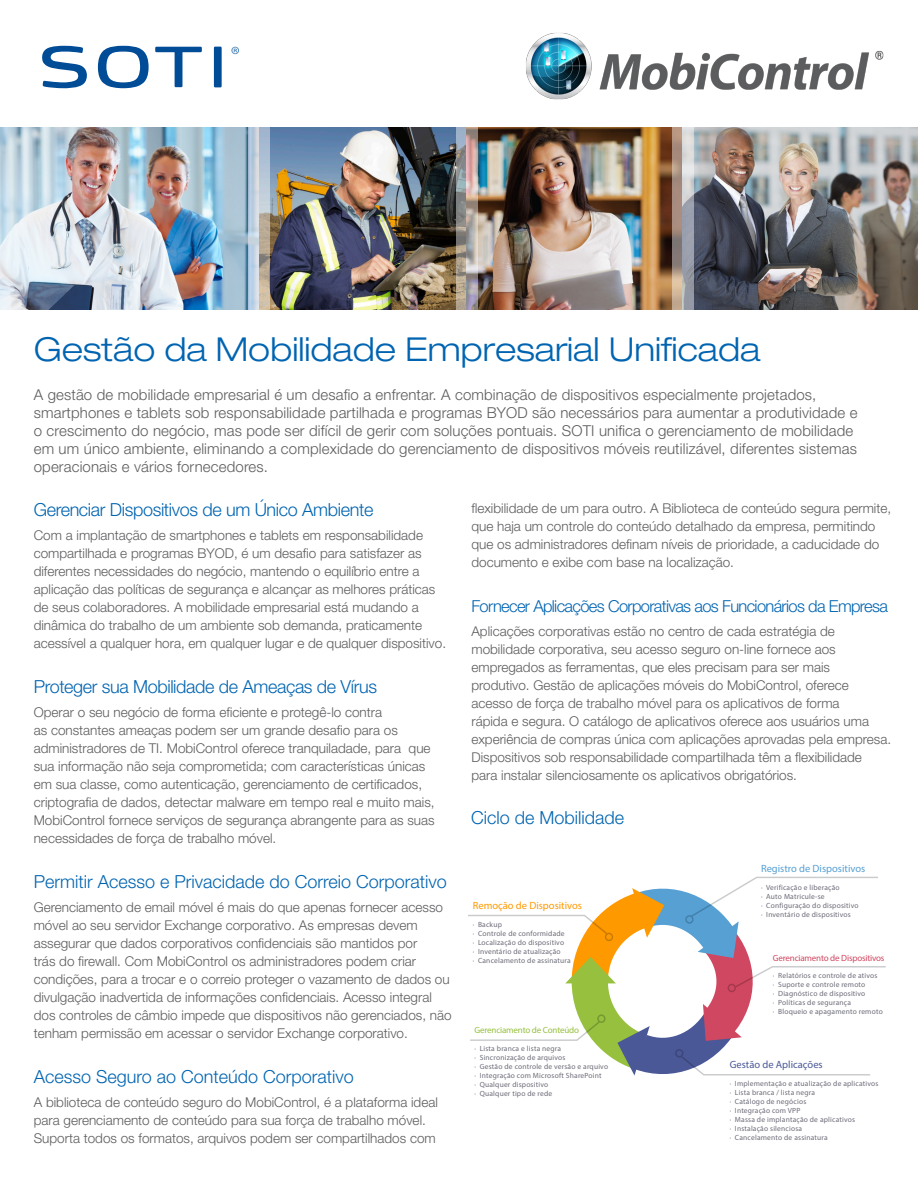
<style>
.page{position:relative;width:918px;height:1188px;background:#fff}
.page>*{position:absolute;margin:0;border:0;box-sizing:border-box;transform-origin:0 0}
.t1{font:300 expanded 33px "Helvetica Neue LT Pro";color:#0164b1}
.t2{font:300 18px "Helvetica Neue LT Pro";color:#0164b1}
.t3{font:300 18px "Helvetica Neue LT Pro";letter-spacing:-.02em;color:#0164b1}
.t4{font:300 16.5px "Helvetica Neue LT Pro";letter-spacing:-.04em;color:#0164b1}
.t5{font:300 15px/18px "Helvetica Neue LT Pro";letter-spacing:.01em;color:#5c5c5f}
.t6{font:300 13.5px/18px "Helvetica Neue LT Pro";color:#5c5c5f}
.t7{font:10.5px "Myriad Pro";color:#56a0d4}
.t8{font:10.5px "Myriad Pro";color:#f90}
.t9{font:10.5px "Myriad Pro";color:#4a5897}
.t10{font:9px "Myriad Pro";letter-spacing:-.02em;color:#d04761}
.t11{font:9px "Myriad Pro";letter-spacing:-.02em;color:#96c03d}
.t12{font:7.5px "Myriad Pro";letter-spacing:.025em;color:#6b6b78}
</style>
<div class="page">
<div style="left:0;top:122px;width:918px;height:171px;background:linear-gradient(to right,#fff,#fff)"></div>
<img style="left:0;top:128px;width:248px;height:182px">
<img style="left:270px;top:128px;width:186px;height:182px">
<img style="left:478px;top:128px;width:194px;height:182px">
<img style="left:694px;top:128px;width:224px;height:182px">
<svg style="left:672px;top:122px;width:22px;height:188px"></svg>
<img style="left:526px;top:32px;width:358px;height:68px">
<svg style="left:98px;top:46px;width:51px;height:42px"></svg>
<svg style="left:155px;top:47px;width:47px;height:40px"></svg>
<div style="left:214px;top:47px;width:8px;height:40px;background:#004c97"></div>
<svg style="left:42px;top:46px;width:45px;height:42px"></svg>
<svg style="left:231px;top:47px;width:8px;height:7px"></svg>
<svg style="left:248px;top:122px;width:22px;height:188px"></svg>
<svg style="left:456px;top:122px;width:22px;height:188px"></svg>
<svg style="left:468px;top:876px;width:418px;height:200px"></svg>
<p class="t1" style="left:34px;top:330px;width:728px">Gestão da Mobilidade Empresarial Unificada</p>
<p class="t5" style="left:34px;top:385px;width:825px">A gestão de mobilidade empresarial é um desafio a enfrentar. A combinação de dispositivos especialmente projetados, smartphones e tablets sob responsabilidade partilhada e programas BYOD são necessários para aumentar a produtividade e o crescimento do negócio, mas pode ser difícil de gerir com soluções pontuais. SOTI unifica o gerenciamento de mobilidade em um único ambiente, eliminando a complexidade do gerenciamento de dispositivos móveis reutilizável, diferentes sistemas operacionais e vários fornecedores.</p>
<p class="t3" style="left:34px;top:499px;width:341px">Gerenciar Dispositivos de um Único Ambiente</p>
<p class="t6" style="left:34px;top:526px;width:414px">Com a implantação de smartphones e tablets em responsabilidade compartilhada e programas BYOD, é um desafio para satisfazer as diferentes necessidades do negócio, mantendo o equilíbrio entre a aplicação das políticas de segurança e alcançar as melhores práticas de seus colaboradores. A mobilidade empresarial está mudando a dinâmica do trabalho de um ambiente sob demanda, praticamente acessível a qualquer hora, em qualquer lugar e de qualquer dispositivo.</p>
<p class="t3" style="left:34px;top:676px;width:345px">Proteger sua Mobilidade de Ameaças de Vírus</p>
<p class="t6" style="left:34px;top:703px;width:402px">Operar o seu negócio de forma eficiente e protegê-lo contra<br>as constantes ameaças podem ser um grande desafio para os administradores de TI. MobiControl oferece tranquiladade, para que sua informação não seja comprometida; com características únicas em sua classe, como autenticação, gerenciamento de certificados, criptografia de dados, detectar malware em tempo real e muito mais, MobiControl fornece serviços de segurança abrangente para as suas necessidades de força de trabalho móvel.</p>
<p class="t2" style="left:34px;top:871px;width:415px">Permitir Acesso e Privacidade do Correio Corporativo</p>
<p class="t6" style="left:34px;top:898px;width:419px">Gerenciamento de email móvel é mais do que apenas fornecer acesso móvel ao seu servidor Exchange corporativo. As empresas devem assegurar que dados corporativos confidenciais são mantidos por<br>trás do firewall. Com MobiControl os administradores podem criar condições, para a trocar e o correio proteger o vazamento de dados ou divulgação inadvertida de informações confidenciais. Acesso integral dos controles de câmbio impede que dispositivos não gerenciados, não tenham permissão em acessar o servidor Exchange corporativo.</p>
<p class="t2" style="left:34px;top:1066px;width:322px">Acesso Seguro ao Conteúdo Corporativo</p>
<p class="t6" style="left:34px;top:1093px;width:406px">A biblioteca de conteúdo seguro do MobiControl, é a plataforma ideal para gerenciamento de conteúdo para sua força de trabalho móvel.<br>Suporta todos os formatos, arquivos podem ser compartilhados com</p>
<p class="t6" style="left:471px;top:499px;width:421px">flexibilidade de um para outro. A Biblioteca de conteúdo segura permite, que haja um controle do conteúdo detalhado da empresa, permitindo que os administradores definam níveis de prioridade, a caducidade do documento e exibe com base na localização.</p>
<p class="t4" style="left:471px;top:596px;width:418px">Fornecer Aplicações Corporativas aos Funcionários da Empresa</p>
<p class="t6" style="left:471px;top:622px;width:421px">Aplicações corporativas estão no centro de cada estratégia de mobilidade corporativa, seu acesso seguro on-line fornece aos empregados as ferramentas, que eles precisam para ser mais produtivo. Gestão de aplicações móveis do MobiControl, oferece acesso de força de trabalho móvel para os aplicativos de forma<br>rápida e segura. O catálogo de aplicativos oferece aos usuários uma experiência de compras única com aplicações aprovadas pela empresa.<br>Dispositivos sob responsabilidade compartilhada têm a flexibilidade para instalar silenciosamente os aplicativos obrigatórios.</p>
<p class="t2" style="left:471px;top:807px;width:155px">Ciclo de Mobilidade</p>
<p class="t8" style="left:473px;top:899px;width:111px">Remoção de Dispositivos</p>
<p class="t12" style="left:473px;top:920px;width:31px">· Backup</p>
<p class="t12" style="left:473px;top:929px;width:93px">· Controle de conformidade</p>
<p class="t12" style="left:473px;top:938px;width:93px">· Localização do dispositivo</p>
<p class="t12" style="left:473px;top:947px;width:90px">· Inventário de atualização</p>
<p class="t12" style="left:473px;top:956px;width:100px">· Cancelamento de assinatura</p>
<p class="t11" style="left:475px;top:1024px;width:106px">Gerenciamento de Conteúdo</p>
<p class="t12" style="left:475px;top:1044px;width:88px">· Lista branca e lista negra</p>
<p class="t12" style="left:475px;top:1053px;width:92px">· Sincronização de arquivos</p>
<p class="t12" style="left:475px;top:1062px;width:135px">· Gestão de controle de versão e arquivo</p>
<p class="t12" style="left:475px;top:1071px;width:129px">· Integração com Microsoft SharePoint</p>
<p class="t12" style="left:475px;top:1080px;width:75px">· Qualquer dispositivo</p>
<p class="t12" style="left:475px;top:1089px;width:79px">· Qualquer tipo de rede</p>
<p class="t7" style="left:761px;top:862px;width:106px">Registro de Dispositivos</p>
<p class="t12" style="left:761px;top:882px;width:80px">· Verificação e liberação</p>
<p class="t12" style="left:761px;top:891px;width:65px">· Auto Matricule-se</p>
<p class="t12" style="left:761px;top:900px;width:99px">· Configuração do dispositivo</p>
<p class="t12" style="left:761px;top:909px;width:91px">· Inventário de dispositivos</p>
<p class="t10" style="left:773px;top:952px;width:113px">Gerenciamento de Dispositivos</p>
<p class="t12" style="left:773px;top:971px;width:106px">· Relatórios e controle de ativos</p>
<p class="t12" style="left:773px;top:980px;width:94px">· Suporte e controle remoto</p>
<p class="t12" style="left:773px;top:989px;width:94px">· Diagnóstico de dispositivo</p>
<p class="t12" style="left:773px;top:998px;width:80px">· Políticas de segurança</p>
<p class="t12" style="left:773px;top:1007px;width:111px">· Bloqueio e apagamento remoto</p>
<p class="t9" style="left:730px;top:1058px;width:95px">Gestão de Aplicações</p>
<p class="t12" style="left:730px;top:1079px;width:150px">· Implementação e atualização de aplicativos</p>
<p class="t12" style="left:730px;top:1088px;width:87px">· Lista branca / lista negra</p>
<p class="t12" style="left:730px;top:1097px;width:78px">· Catálogo de negócios</p>
<p class="t12" style="left:730px;top:1106px;width:72px">· Integração com VPP</p>
<p class="t12" style="left:730px;top:1115px;width:127px">· Massa de implantação de aplicativos</p>
<p class="t12" style="left:730px;top:1124px;width:74px">· Instalação silenciosa</p>
<p class="t12" style="left:730px;top:1133px;width:100px">· Cancelamento de assinatura</p>
</div>
